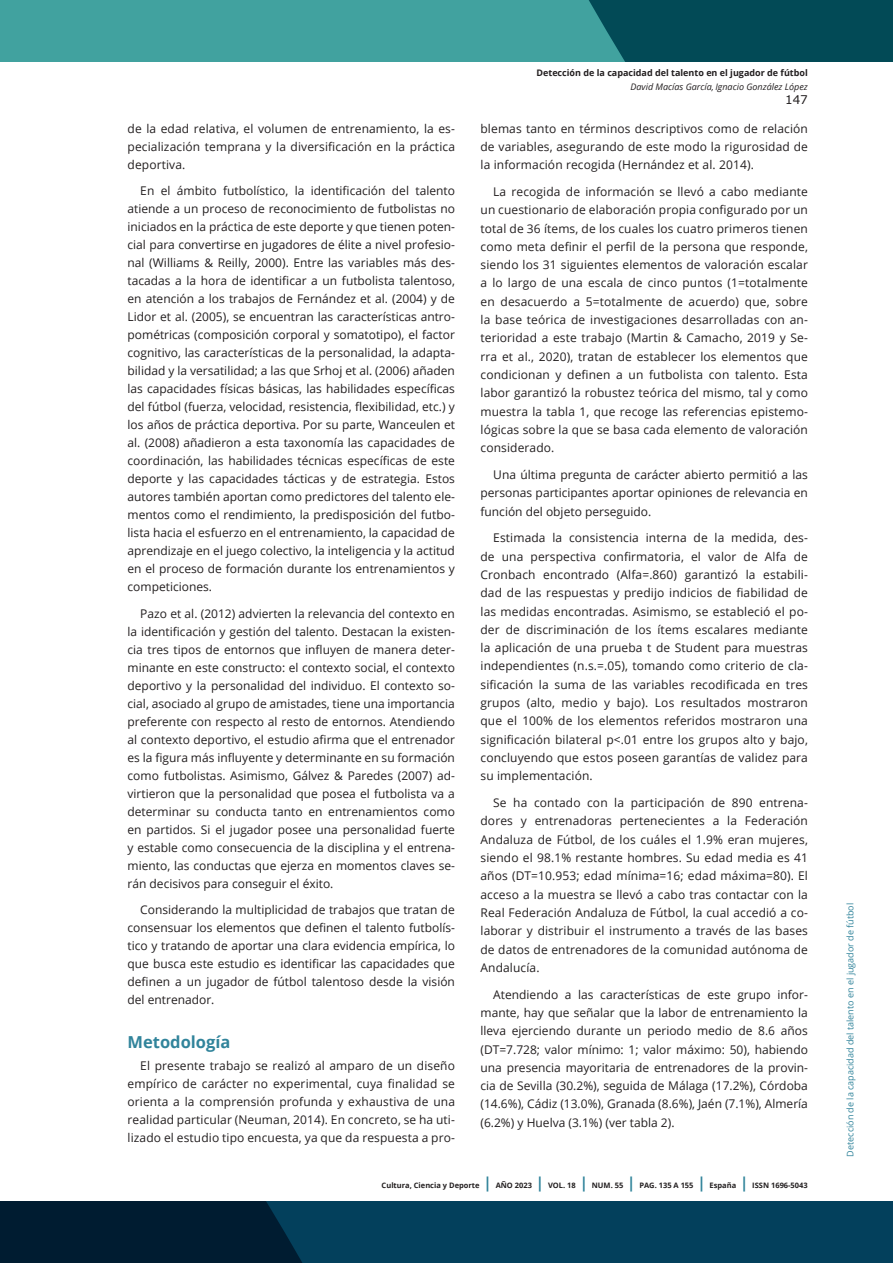
<style>
.page{position:relative;width:893px;height:1263px;background:#fff}
.page>*{position:absolute;margin:0;border:0;box-sizing:border-box;transform-origin:0 0}
.subtitulo_H3{font:700 16.5px "Open Sans";color:#31849b}
.Cuerpo_de_texto_P{font:12px/18.3px "Open Sans";letter-spacing:.01em;color:#231f20;text-align:justify}
.t1{font:12px "Verdana";color:#231f20}
.t2{font:9px "Open Sans";color:#31849b}
.t3{font:700 9px "Open Sans";color:#231f20}
.t4{font:italic 9px "Open Sans";color:#231f20}
.t5{font:700 7.5px "Open Sans";color:#231f20}
.s1{font-size:15px;color:#31849b}
</style>
<div class="page">
<svg style="left:0;top:1201px;width:893px;height:62px;background:#02344e"></svg>
<div style="left:0;top:0;width:893px;height:62px;background:#41a29f"></div>
<div style="left:589px;top:0;width:304px;height:62px;background:#024a56"></div>
<p class="Cuerpo_de_texto_P" style="left:128px;top:119px;width:329px">de la edad relativa, el volumen de entrenamiento, la es&shy;pecialización temprana y la diversificación en la práctica deportiva.</p>
<p class="Cuerpo_de_texto_P" style="left:128px;top:182px;width:329px;text-indent:13px">En el ámbito futbolístico, la identificación del talento atiende a un proceso de reconocimiento de futbolistas no iniciados en la práctica de este deporte y que tienen poten&shy;cial para convertirse en jugadores de élite a nivel profesio&shy;nal (Williams &amp; Reilly, 2000). Entre las variables más des&shy;tacadas a la hora de identificar a un futbolista talentoso, en atención a los trabajos de Fernández et al. (2004) y de Lidor et al. (2005), se encuentran las características antro&shy;pométricas (composición corporal y somatotipo), el factor cognitivo, las características de la personalidad, la adapta&shy;bilidad y la versatilidad; a las que Srhoj et al. (2006) añaden las capacidades físicas básicas, las habilidades específicas del fútbol (fuerza, velocidad, resistencia, flexibilidad, etc.) y los años de práctica deportiva. Por su parte, Wanceulen et al. (2008) añadieron a esta taxonomía las capacidades de coordinación, las habilidades técnicas específicas de este deporte y las capacidades tácticas y de estrategia. Estos autores también aportan como predictores del talento ele&shy;mentos como el rendimiento, la predisposición del futbo&shy;lista hacia el esfuerzo en el entrenamiento, la capacidad de aprendizaje en el juego colectivo, la inteligencia y la actitud en el proceso de formación durante los entrenamientos y competiciones.</p>
<p class="Cuerpo_de_texto_P" style="left:128px;top:604px;width:329px;text-indent:13px">Pazo et al. (2012) advierten la relevancia del contexto en la identificación y gestión del talento. Destacan la existen&shy;cia tres tipos de entornos que influyen de manera deter&shy;minante en este constructo: el contexto social, el contexto deportivo y la personalidad del individuo. El contexto so&shy;cial, asociado al grupo de amistades, tiene una importancia preferente con respecto al resto de entornos. Atendiendo al contexto deportivo, el estudio afirma que el entrenador es la figura más influyente y determinante en su formación como futbolistas. Asimismo, Gálvez &amp; Paredes (2007) ad&shy;virtieron que la personalidad que posea el futbolista va a determinar su conducta tanto en entrenamientos como en partidos. Si el jugador posee una personalidad fuerte y estable como consecuencia de la disciplina y el entrena&shy;miento, las conductas que ejerza en momentos claves se&shy;rán decisivos para conseguir el éxito.</p>
<p class="Cuerpo_de_texto_P" style="left:128px;top:901px;width:329px;text-indent:13px">Considerando la multiplicidad de trabajos que tratan de consensuar los elementos que definen el talento futbolís&shy;tico y tratando de aportar una clara evidencia empírica, lo que busca este estudio es identificar las capacidades que definen a un jugador de fútbol talentoso desde la visión del entrenador.</p>
<p class="subtitulo_H3" style="left:128px;top:1030px;width:104px">Metodología</p>
<p class="Cuerpo_de_texto_P" style="left:128px;top:1056px;width:329px;text-indent:13px">El presente trabajo se realizó al amparo de un diseño empírico de carácter no experimental, cuya finalidad se orienta a la comprensión profunda y exhaustiva de una realidad particular (Neuman, 2014). En concreto, se ha uti&shy;lizado el estudio tipo encuesta, ya que da respuesta a pro-</p>
<p class="t3" style="left:536px;top:67px;width:273px">Detección de la capacidad del talento en el jugador de fútbol</p>
<p class="t4" style="left:630px;top:81px;width:179px">David Macías García, Ignacio González López</p>
<p class="t1" style="left:785px;top:91px;width:24px">147</p>
<p class="Cuerpo_de_texto_P" style="left:480px;top:119px;width:329px">blemas tanto en términos descriptivos como de relación de variables, asegurando de este modo la rigurosidad de la información recogida (Hernández et al. 2014).</p>
<p class="Cuerpo_de_texto_P" style="left:480px;top:182px;width:329px;text-indent:13px">La recogida de información se llevó a cabo mediante un cuestionario de elaboración propia configurado por un total de 36 ítems, de los cuales los cuatro primeros tienen como meta definir el perfil de la persona que responde, siendo los 31 siguientes elementos de valoración escalar a lo largo de una escala de cinco puntos (1=totalmente en desacuerdo a 5=totalmente de acuerdo) que, sobre la base teórica de investigaciones desarrolladas con an&shy;terioridad a este trabajo (Martin &amp; Camacho, 2019 y Se&shy;rra et al., 2020), tratan de establecer los elementos que condicionan y definen a un futbolista con talento. Esta labor garantizó la robustez teórica del mismo, tal y como muestra la tabla 1, que recoge las referencias epistemo&shy;lógicas sobre la que se basa cada elemento de valoración considerado.</p>
<p class="Cuerpo_de_texto_P" style="left:480px;top:465px;width:329px;text-indent:13px">Una última pregunta de carácter abierto permitió a las personas participantes aportar opiniones de relevancia en función del objeto perseguido.</p>
<p class="Cuerpo_de_texto_P" style="left:480px;top:528px;width:329px;text-indent:13px">Estimada la consistencia interna de la medida, des&shy;de una perspectiva confirmatoria, el valor de Alfa de Cronbach encontrado (Alfa=.860) garantizó la estabili&shy;dad de las respuestas y predijo indicios de fiabilidad de las medidas encontradas. Asimismo, se estableció el po&shy;der de discriminación de los ítems escalares mediante la aplicación de una prueba t de Student para muestras independientes (n.s.=.05), tomando como criterio de cla&shy;sificación la suma de las variables recodificada en tres grupos (alto, medio y bajo). Los resultados mostraron que el 100% de los elementos referidos mostraron una significación bilateral p&lt;.01 entre los grupos alto y bajo, concluyendo que estos poseen garantías de validez para su implementación.</p>
<p class="Cuerpo_de_texto_P" style="left:480px;top:793px;width:329px;text-indent:13px">Se ha contado con la participación de 890 entrena&shy;dores y entrenadoras pertenecientes a la Federación Andaluza de Fútbol, de los cuáles el 1.9% eran mujeres, siendo el 98.1% restante hombres. Su edad media es 41 años (DT=10.953; edad mínima=16; edad máxima=80). El acceso a la muestra se llevó a cabo tras contactar con la Real Federación Andaluza de Fútbol, la cual accedió a co&shy;laborar y distribuir el instrumento a través de las bases de datos de entrenadores de la comunidad autónoma de Andalucía.</p>
<p class="Cuerpo_de_texto_P" style="left:480px;top:985px;width:329px;text-indent:13px">Atendiendo a las características de este grupo infor&shy;mante, hay que señalar que la labor de entrenamiento la lleva ejerciendo durante un periodo medio de 8.6 años (DT=7.728; valor mínimo: 1; valor máximo: 50), habiendo una presencia mayoritaria de entrenadores de la provin&shy;cia de Sevilla (30.2%), seguida de Málaga (17.2%), Córdoba (14.6%), Cádiz (13.0%), Granada (8.6%), Jaén (7.1%), Almería (6.2%) y Huelva (3.1%) (ver tabla 2).</p>
<p class="t5" style="left:382px;top:1180px;width:428px">Cultura, Ciencia y Deporte <span class="s1">|</span> AÑO 2023 <span class="s1">|</span> VOL. 18 <span class="s1">|</span> NUM. 55 <span class="s1">|</span> PAG. 135 A 155 <span class="s1">|</span> España <span class="s1">|</span> ISSN 1696-5043</p>
<p class="t2" style="left:844px;top:1156px;width:255px;rotate:-90deg">Detección de la capacidad del talento en el jugador de fútbol</p>
</div>
